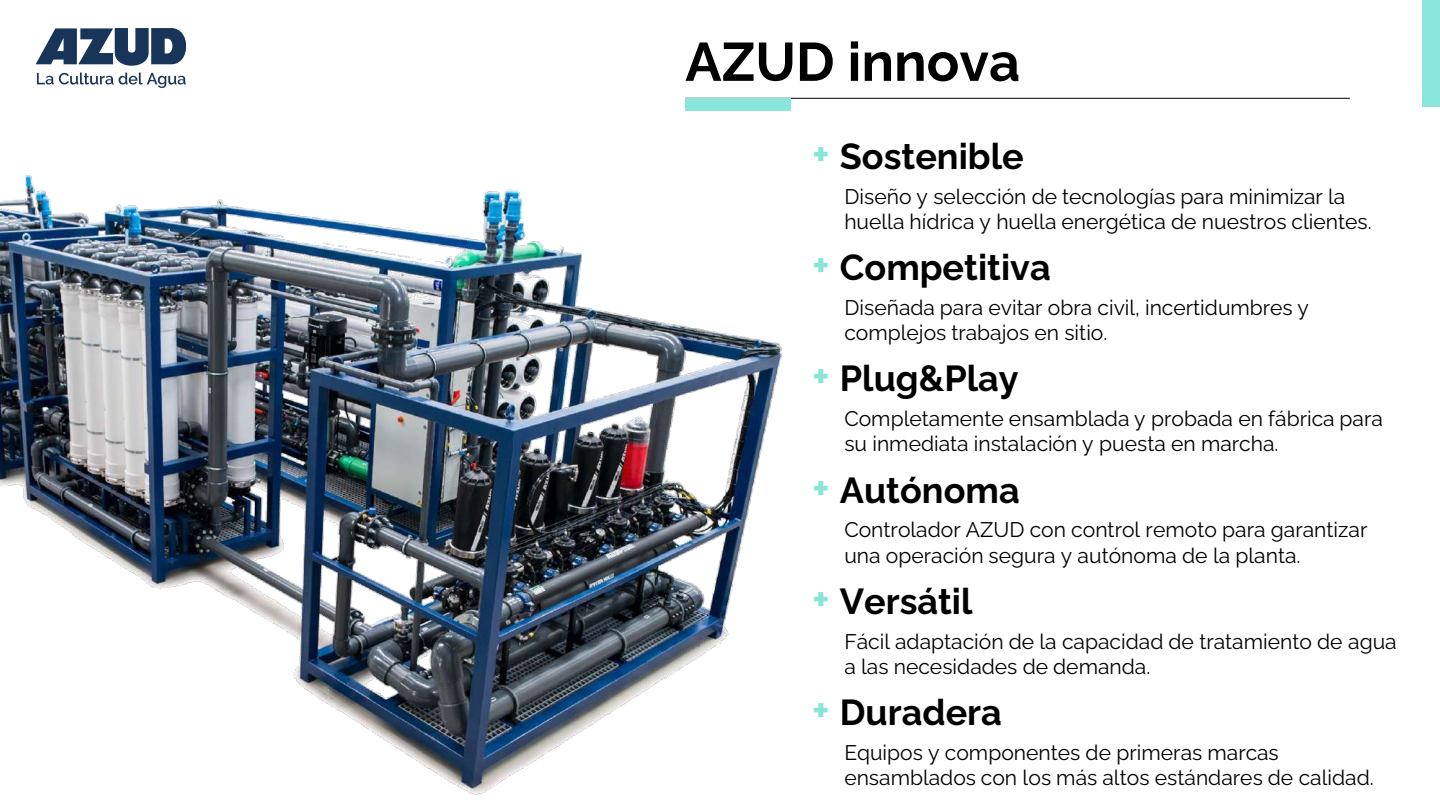
<style>
.page{position:relative;width:1440px;height:810px;background:#fff}
.page>*{position:absolute;margin:0;border:0;box-sizing:border-box;transform-origin:0 0}
.t1{font:700 54px "Raleway";color:#000}
.t2{font:700 36px "Raleway";color:#000}
.t3{font:21px/25.2px "Raleway";color:#000}
.s1{font-size:42px;color:#8ae5d9}
</style>
<div class="page">
<div style="left:1422px;top:0;width:18px;height:106px;background:#8ae5da"></div>
<svg style="left:36px;top:28px;width:150px;height:60px"></svg>
<hr style="left:685px;top:98px;width:665px;height:1px;background:#000">
<div style="left:685px;top:98px;width:105px;height:13px;background:#8ae5da"></div>
<img style="left:0;top:176px;width:782px;height:619px">
<h1 class="t1" style="left:685px;top:20px;width:336px">AZUD innova</h1>
<h2 class="t2" style="left:812px;top:128px;width:213px"><span class="s1">+</span> Sostenible</h2>
<p class="t3" style="left:844px;top:181px;width:529px">Diseño y selección de tecnologías para minimizar la huella hídrica y huella energética de nuestros clientes.</p>
<h2 class="t2" style="left:812px;top:240px;width:240px"><span class="s1">+</span> Competitiva</h2>
<p class="t3" style="left:844px;top:293px;width:466px">Diseñada para evitar obra civil, incertidumbres y complejos trabajos en sitio.</p>
<h2 class="t2" style="left:812px;top:351px;width:208px"><span class="s1">+</span> Plug&amp;Play</h2>
<p class="t3" style="left:844px;top:404px;width:540px">Completamente ensamblada y probada en fábrica para su inmediata instalación y puesta en marcha.</p>
<h2 class="t2" style="left:812px;top:462px;width:209px"><span class="s1">+</span> Autónoma</h2>
<p class="t3" style="left:844px;top:515px;width:525px">Controlador AZUD con control remoto para garantizar una operación segura y autónoma de la planta.</p>
<h2 class="t2" style="left:812px;top:573px;width:162px"><span class="s1">+</span> Versátil</h2>
<p class="t3" style="left:844px;top:626px;width:554px">Fácil adaptación de la capacidad de tratamiento de agua a las necesidades de demanda.</p>
<h2 class="t2" style="left:812px;top:685px;width:191px"><span class="s1">+</span> Duradera</h2>
<p class="t3" style="left:844px;top:738px;width:531px">Equipos y componentes de primeras marcas ensamblados con los más altos estándares de calidad.</p>
</div>
